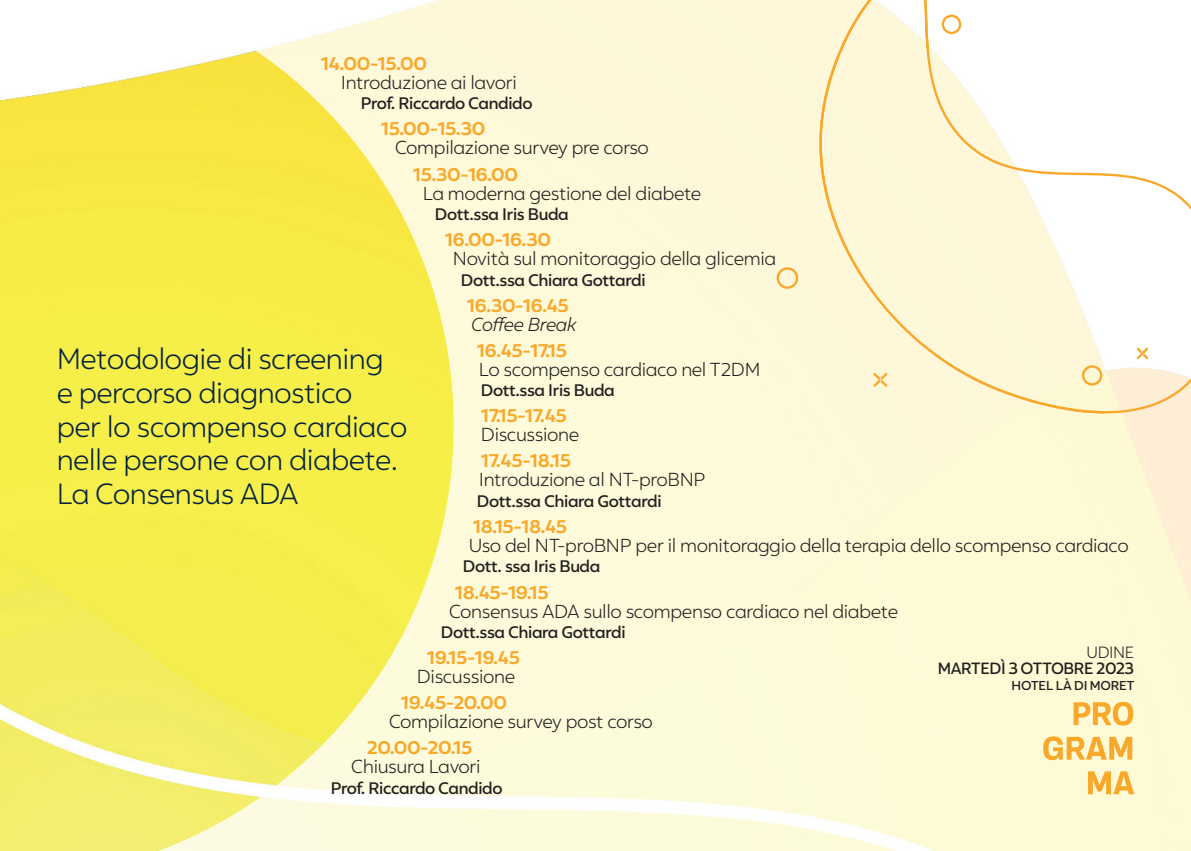
<style>
.page{position:relative;width:1191px;height:851px;background:#fff}
.page>*{position:absolute;margin:0;border:0;box-sizing:border-box;transform-origin:0 0}
.t1{font:300 28px/33.6px "Rupert";letter-spacing:-.02em;color:#04223e}
.t2{font:300 18px "Rupert";letter-spacing:-.02em;color:#231f20}
.t3{font:700 18px "Rupert";letter-spacing:-.02em;color:#faa82a}
.t4{font:italic 300 18px "Rupert";letter-spacing:-.02em;color:#231f20}
.t5{font:500 16px "Rupert";letter-spacing:-.02em;color:#231f20}
.t6{font:500 15.6px "Rupert";letter-spacing:-.03em;color:#231f20}
.t7{font:300 15.6px "Rupert";letter-spacing:-.03em;color:#231f20}
.t8{font:500 12.4px "Rupert";letter-spacing:-.02em;color:#231f20}
</style>
<div class="page">
<img style="left:0;top:0;width:454px;height:850px">
<svg style="left:1105px;top:173px;width:86px;height:242px"></svg>
<svg style="left:815px;top:0;width:290px;height:415px;fill:#fef8da"></svg>
<svg style="left:1136px;top:347px;width:12px;height:12px"></svg>
<svg style="left:873px;top:372px;width:14px;height:15px"></svg>
<svg style="left:1082px;top:365px;width:20px;height:20px"></svg>
<svg style="left:941px;top:15px;width:20px;height:19px"></svg>
<svg style="left:776px;top:267px;width:22px;height:22px"></svg>
<svg style="left:1088px;top:771px;width:46px;height:23px"></svg>
<svg style="left:1043px;top:736px;width:89px;height:24px;background:#fbcd77"></svg>
<svg style="left:1073px;top:701px;width:60px;height:24px"></svg>
<p class="t3" style="left:321px;top:49px;width:108px">14.00-15.00</p>
<p class="t2" style="left:341px;top:68px;width:177px">Introduzione ai lavori</p>
<p class="t5" style="left:361px;top:91px;width:173px">Prof. Riccardo Candido</p>
<p class="t3" style="left:381px;top:115px;width:106px">15.00-15.30</p>
<p class="t2" style="left:395px;top:134px;width:256px">Compilazione survey pre corso</p>
<p class="t3" style="left:413px;top:160px;width:107px">15.30-16.00</p>
<p class="t2" style="left:423px;top:179px;width:280px">La moderna gestione del diabete</p>
<p class="t5" style="left:435px;top:202px;width:135px">Dott.ssa Iris Buda</p>
<p class="t3" style="left:445px;top:225px;width:108px">16.00-16.30</p>
<p class="t2" style="left:453px;top:245px;width:325px">Novità sul monitoraggio della glicemia</p>
<p class="t5" style="left:461px;top:267px;width:186px">Dott.ssa Chiara Gottardi</p>
<p class="t3" style="left:467px;top:291px;width:104px">16.30-16.45</p>
<p class="t4" style="left:471px;top:310px;width:108px">Coffee Break</p>
<p class="t3" style="left:477px;top:336px;width:92px">16.45-17.15</p>
<p class="t2" style="left:479px;top:355px;width:283px">Lo scompenso cardiaco nel T2DM</p>
<p class="t5" style="left:481px;top:378px;width:135px">Dott.ssa Iris Buda</p>
<p class="t3" style="left:481px;top:401px;width:87px">17.15-17.45</p>
<p class="t2" style="left:481px;top:421px;width:100px">Discussione</p>
<p class="t3" style="left:481px;top:446px;width:92px">17.45-18.15</p>
<p class="t2" style="left:479px;top:466px;width:228px">Introduzione al NT-proBNP</p>
<p class="t5" style="left:477px;top:488px;width:186px">Dott.ssa Chiara Gottardi</p>
<p class="t3" style="left:473px;top:512px;width:96px">18.15-18.45</p>
<p class="t2" style="left:469px;top:531px;width:661px">Uso del NT-proBNP per il monitoraggio della terapia dello scompenso cardiaco</p>
<p class="t5" style="left:463px;top:554px;width:139px">Dott. ssa Iris Buda</p>
<p class="t3" style="left:455px;top:577px;width:95px">18.45-19.15</p>
<p class="t2" style="left:449px;top:597px;width:451px">Consensus ADA sullo scompenso cardiaco nel diabete</p>
<p class="t5" style="left:441px;top:619px;width:186px">Dott.ssa Chiara Gottardi</p>
<p class="t3" style="left:427px;top:643px;width:95px">19.15-19.45</p>
<p class="t2" style="left:417px;top:662px;width:100px">Discussione</p>
<p class="t3" style="left:401px;top:688px;width:108px">19.45-20.00</p>
<p class="t2" style="left:389px;top:707px;width:266px">Compilazione survey post corso</p>
<p class="t3" style="left:367px;top:733px;width:107px">20.00-20.15</p>
<p class="t2" style="left:351px;top:752px;width:131px">Chiusura Lavori</p>
<p class="t5" style="left:331px;top:775px;width:173px">Prof. Riccardo Candido</p>
<h1 class="t1" style="left:57px;top:340px;width:352px">Metodologie di screening<br>e percorso diagnostico<br>per lo scompenso cardiaco nelle persone con diabete.<br>La Consensus ADA</h1>
<p class="t7" style="left:1086px;top:640px;width:49px">UDINE</p>
<p class="t6" style="left:937px;top:655px;width:198px">MARTEDÌ 3 OTTOBRE 2023</p>
<p class="t8" style="left:1011px;top:675px;width:125px">HOTEL LÀ DI MORET</p>
</div>
